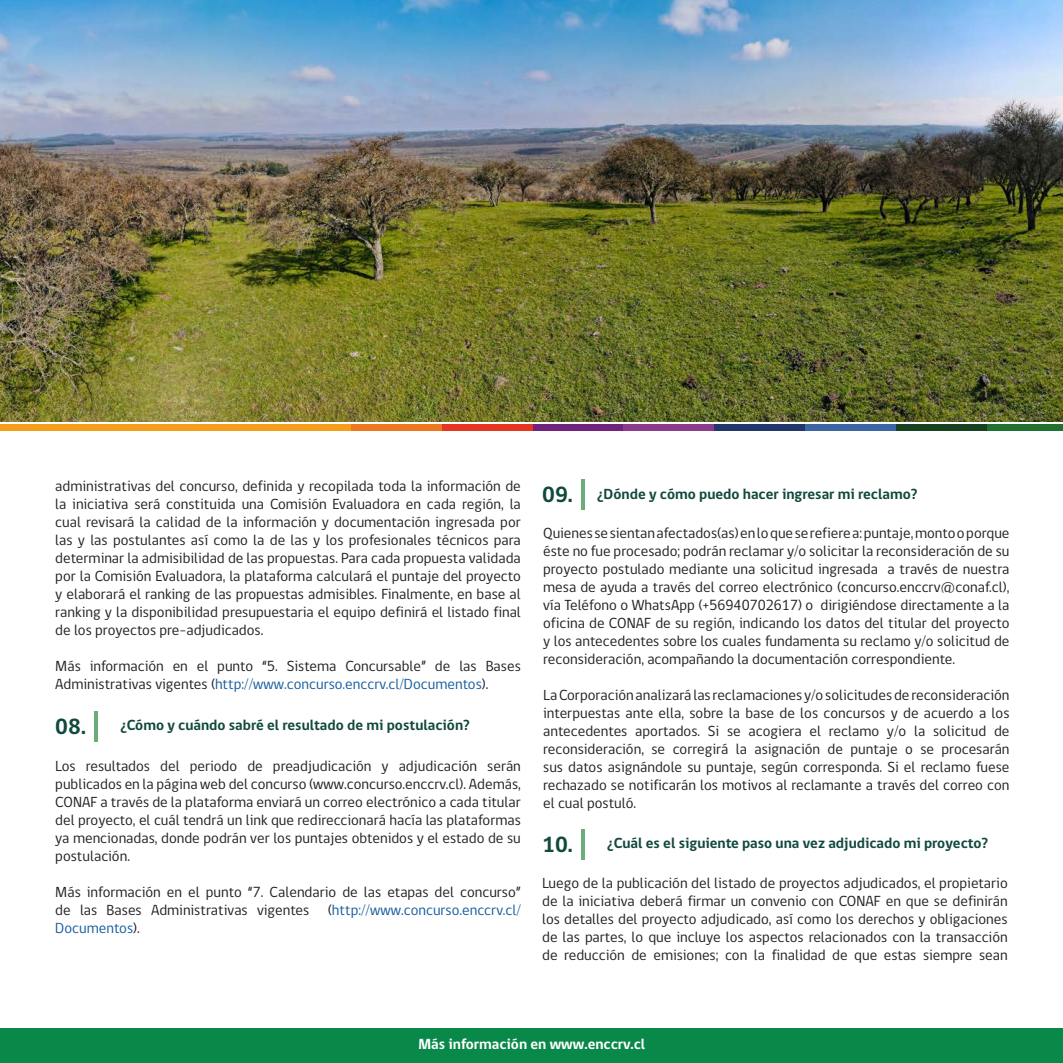
<style>
.page{position:relative;width:1063px;height:1063px;background:#fff}
.page>*{position:absolute;margin:0;border:0;box-sizing:border-box;transform-origin:0 0}
.t1{font:700 22.5px "gob CL";color:#12493d}
.Párrafo{font:15px/18px "gob CL";color:#231f20;text-align:justify}
.pregunta{font:700 15px "gob CL";color:#12493d}
.t2{font:700 15px "gob CL";color:#fff}
.s1{color:#175d9e}
</style>
<div class="page">
<div style="left:0;top:1028px;width:1063px;height:35px;background:#098949"></div>
<img style="left:0;top:0;width:1063px;height:421px">
<div style="left:0;top:425px;width:351px;height:6px;background:#f59e1c"></div>
<div style="left:351px;top:425px;width:91px;height:6px;background:#ed781f"></div>
<div style="left:442px;top:425px;width:91px;height:6px;background:#e63621"></div>
<div style="left:533px;top:425px;width:90px;height:6px;background:#70247d"></div>
<div style="left:623px;top:425px;width:91px;height:6px;background:#8c3b8c"></div>
<div style="left:714px;top:425px;width:91px;height:6px;background:#21366b"></div>
<div style="left:805px;top:425px;width:91px;height:6px;background:#3b66a3"></div>
<div style="left:896px;top:425px;width:91px;height:6px;background:#174221"></div>
<div style="left:987px;top:425px;width:76px;height:6px;background:#217030"></div>
<hr style="left:95px;top:711px;width:3px;height:31px;background:#6aad7a">
<hr style="left:581px;top:479px;width:4px;height:31px;background:#6aad7a">
<hr style="left:581px;top:829px;width:4px;height:31px;background:#6aad7a">
<p class="Párrafo" style="left:55px;top:478px;width:467px">administrativas del concurso, definida y recopilada toda la información de la iniciativa será constituida una Comisión Evaluadora en cada región, la cual revisará la calidad de la información y documentación ingresada por las y las postulantes así como la de las y los profesionales técnicos para determinar la admisibilidad de las propuestas. Para cada propuesta validada por la Comisión Evaluadora, la plataforma calculará el puntaje del proyecto y elaborará el ranking de las propuestas admisibles. Finalmente, en base al ranking y la disponibilidad presupuestaria el equipo definirá el listado final de los proyectos pre-adjudicados.</p>
<p class="Párrafo" style="left:55px;top:658px;width:467px">Más información en el punto “5. Sistema Concursable” de las Bases<br>Administrativas vigentes (<span class="s1">http://www.concurso.enccrv.cl/Documentos</span>).</p>
<p class="t1" style="left:55px;top:711px;width:32px">08.</p>
<p class="pregunta" style="left:120px;top:715px;width:351px">¿Cómo y cuándo sabré el resultado de mi postulación?</p>
<p class="Párrafo" style="left:55px;top:757px;width:467px">Los resultados del periodo de preadjudicación y adjudicación serán publicados en la página web del concurso (www.concurso.enccrv.cl). Además, CONAF a través de la plataforma enviará un correo electrónico a cada titular del proyecto, el cuál tendrá un link que redireccionará hacía las plataformas ya mencionadas, donde podrán ver los puntajes obtenidos y el estado de su postulación.</p>
<p class="Párrafo" style="left:55px;top:883px;width:467px">Más información en el punto “7. Calendario de las etapas del concurso” de las Bases Administrativas vigentes (<span class="s1">http://www.concurso.enccrv.cl/ Documentos</span>).</p>
<p class="t1" style="left:542px;top:479px;width:32px">09.</p>
<p class="pregunta" style="left:597px;top:483px;width:322px">¿Dónde y cómo puedo hacer ingresar mi reclamo?</p>
<p class="Párrafo" style="left:543px;top:524px;width:468px">Quienes se sientan afectados(as) en lo que se refiere a: puntaje, monto o porque éste no fue procesado; podrán reclamar y/o solicitar la reconsideración de su proyecto postulado mediante una solicitud ingresada a través de nuestra mesa de ayuda a través del correo electrónico (concurso.enccrv@conaf.cl), vía Teléfono o WhatsApp (+56940702617) o dirigiéndose directamente a la oficina de CONAF de su región, indicando los datos del titular del proyecto y los antecedentes sobre los cuales fundamenta su reclamo y/o solicitud de reconsideración, acompañando la documentación correspondiente.</p>
<p class="Párrafo" style="left:543px;top:686px;width:468px">La Corporación analizará las reclamaciones y/o solicitudes de reconsideración interpuestas ante ella, sobre la base de los concursos y de acuerdo a los antecedentes aportados. Si se acogiera el reclamo y/o la solicitud de reconsideración, se corregirá la asignación de puntaje o se procesarán sus datos asignándole su puntaje, según corresponda. Si el reclamo fuese rechazado se notificarán los motivos al reclamante a través del correo con el cual postuló.</p>
<p class="t1" style="left:542px;top:829px;width:32px">10.</p>
<p class="pregunta" style="left:607px;top:832px;width:382px">¿Cuál es el siguiente paso una vez adjudicado mi proyecto?</p>
<p class="Párrafo" style="left:542px;top:875px;width:467px">Luego de la publicación del listado de proyectos adjudicados, el propietario de la iniciativa deberá firmar un convenio con CONAF en que se definirán los detalles del proyecto adjudicado, así como los derechos y obligaciones de las partes, lo que incluye los aspectos relacionados con la transacción de reducción de emisiones; con la finalidad de que estas siempre sean</p>
<p class="t2" style="left:418px;top:1034px;width:228px">Más información en www.enccrv.cl</p>
</div>
